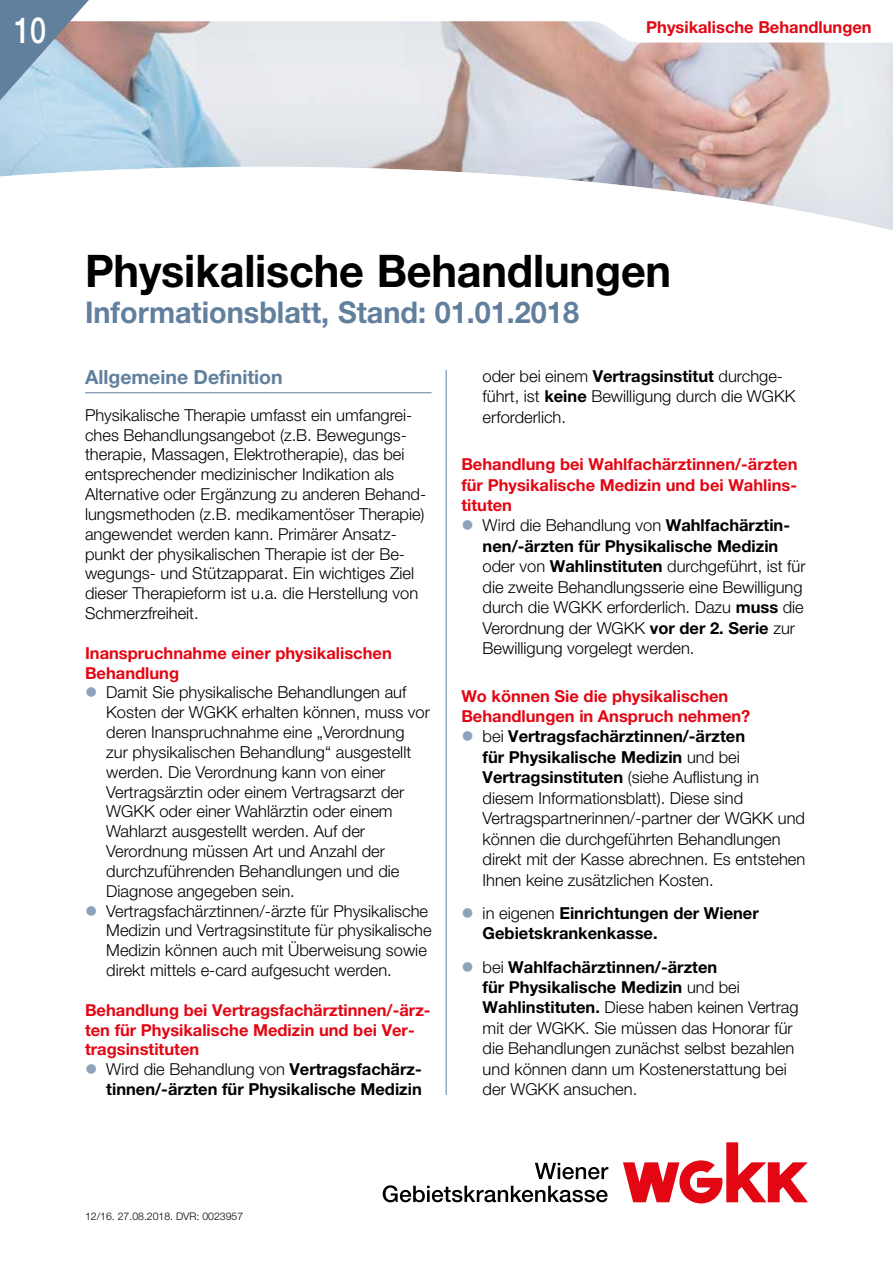
<style>
.page{position:relative;width:893px;height:1263px;background:#fff}
.page>*{position:absolute;margin:0;border:0;box-sizing:border-box;transform-origin:0 0}
.t1{font:700 45px "Helvetica Neue LT Pro";letter-spacing:-.005em;color:#000;scale:.96 1}
.t2{font:500 36px "Helvetica Neue LT Pro";color:#fff;scale:.8 1}
.t3{font:700 30px "Helvetica Neue LT Pro";color:#61809e;scale:.96 1}
.t4{font:700 19.5px "Helvetica Neue LT Pro";color:#61809e}
.t5{font:300 16.5px/19.8px "Helvetica Neue LT Pro";color:#000}
.t6{font:700 16.5px/19.8px "Helvetica Neue LT Pro";color:#e30613}
.t7{font:700 16.5px/19.8px "Helvetica Neue LT Pro";color:#000}
.t8{font:300 10.5px "Helvetica Neue LT Pro";color:#000}
.s1{font-weight:300}
.s2{font-weight:700}
</style>
<div class="page">
<div style="left:0;top:0;width:893px;height:235px;background:#61809e;opacity:.2"></div>
<hr style="left:85px;top:392px;width:347px;height:1px;background:#61809e">
<hr style="left:446px;top:370px;width:1px;height:725px;background:#61809e">
<svg style="left:623px;top:1142px;width:185px;height:61px"></svg>
<svg style="left:383px;top:1185px;width:225px;height:17px"></svg>
<svg style="left:535px;top:1163px;width:73px;height:16px"></svg>
<svg style="left:0;top:0;width:893px;height:100px"></svg>
<h2 class="t2" style="left:14px;top:9px;width:42px">10</h2>
<p class="t6" style="left:646px;top:17px;width:227px">Physikalische Behandlungen</p>
<h1 class="t1" style="left:85px;top:243px;width:612px">Physikalische Behandlungen</h1>
<h3 class="t3" style="left:85px;top:294px;width:516px">Informationsblatt, Stand: 01.01.2018</h3>
<p class="t4" style="left:85px;top:365px;width:199px">Allgemeine Definition</p>
<p class="t5" style="left:85px;top:405px;width:343px">Physikalische Therapie umfasst ein umfangrei&shy;ches Behandlungsangebot (z.B. Bewegungs&shy;therapie, Massagen, Elektrotherapie), das bei entsprechender medizinischer Indikation als Alternative oder Ergänzung zu anderen Behand&shy;lungsmethoden (z.B. medikamentöser Therapie) angewendet werden kann. Primärer Ansatz&shy;punkt der physikalischen Therapie ist der Be&shy;wegungs- und Stützapparat. Ein wichtiges Ziel dieser Therapieform ist u.a. die Herstellung von Schmerzfreiheit.</p>
<p class="t6" style="left:85px;top:643px;width:308px">Inanspruchnahme einer physikalischen<br>Behandlung</p>
<p class="t5" style="left:106px;top:682px;width:327px">Damit Sie physikalische Behandlungen auf Kosten der WGKK erhalten können, muss vor deren Inanspruchnahme eine „Verordnung<br>zur physikalischen Behandlung“ ausgestellt werden. Die Verordnung kann von einer Vertragsärztin oder einem Vertragsarzt der WGKK oder einer Wahlärztin oder einem Wahlarzt ausgestellt werden. Auf der Verordnung müssen Art und Anzahl der durchzuführenden Behandlungen und die Diagnose angegeben sein.<br>Vertragsfachärztinnen/-ärzte für Physikalische Medizin und Vertragsinstitute für physikalische Medizin können auch mit Überweisung sowie direkt mittels e-card aufgesucht werden.</p>
<p class="t6" style="left:85px;top:1000px;width:347px">Behandlung bei Vertragsfachärztinnen/-ärz&shy;ten für Physikalische Medizin und bei Ver&shy;tragsinstituten</p>
<p class="t7" style="left:106px;top:1059px;width:317px"><span class="s1">Wird die Behandlung von</span> Vertragsfachärz&shy;tinnen/-ärzten für Physikalische Medizin</p>
<p class="t5" style="left:483px;top:365px;width:314px;line-height:20.4px">oder bei einem <span class="s2">Vertragsinstitut</span> durchge&shy;führt, ist <span class="s2">keine</span> Bewilligung durch die WGKK erforderlich.</p>
<p class="t6" style="left:461px;top:454px;width:338px;line-height:20.4px;text-align:justify">Behandlung bei Wahlfachärztinnen/-ärzten für Physikalische Medizin und bei Wahlins&shy;tituten</p>
<p class="t5" style="left:483px;top:515px;width:324px;line-height:20.4px">Wird die Behandlung von <span class="s2">Wahlfachärztin&shy;nen/-ärzten für Physikalische Medizin </span>oder von <span class="s2">Wahlinstituten</span> durchgeführt, ist für die zweite Behandlungsserie eine Bewilligung durch die WGKK erforderlich. Dazu <span class="s2">muss</span> die Verordnung der WGKK <span class="s2">vor der 2. Serie</span> zur Bewilligung vorgelegt werden.</p>
<p class="t6" style="left:461px;top:685px;width:269px">Wo können Sie die physikalischen</p>
<p class="t6" style="left:461px;top:706px;width:291px">Behandlungen in Anspruch nehmen?</p>
<p class="t7" style="left:483px;top:726px;width:264px"><span class="s1">bei</span> Vertragsfachärztinnen/-ärzten</p>
<p class="t7" style="left:483px;top:747px;width:259px">für Physikalische Medizin <span class="s1">und bei</span></p>
<p class="t7" style="left:483px;top:767px;width:278px">Vertragsinstituten <span class="s1">(siehe Auflistung in</span></p>
<p class="t5" style="left:483px;top:788px;width:262px">diesem Informationsblatt). Diese sind</p>
<p class="t5" style="left:483px;top:808px;width:324px">Vertragspartnerinnen/-partner der WGKK und</p>
<p class="t5" style="left:483px;top:829px;width:300px">können die durchgeführten Behandlungen</p>
<p class="t5" style="left:483px;top:849px;width:324px">direkt mit der Kasse abrechnen. Es entstehen</p>
<p class="t5" style="left:483px;top:869px;width:233px">Ihnen keine zusätzlichen Kosten.</p>
<p class="t7" style="left:483px;top:902px;width:278px;line-height:20.4px"><span class="s1">in eigenen</span> Einrichtungen der Wiener<br>Gebietskrankenkasse.</p>
<p class="t5" style="left:483px;top:956px;width:317px;line-height:20.4px">bei <span class="s2">Wahlfachärztinnen/-ärzten<br>für Physikalische Medizin</span> und bei <span class="s2">Wahlinstituten.</span> Diese haben keinen Vertrag mit der WGKK. Sie müssen das Honorar für die Behandlungen zunächst selbst bezahlen und können dann um Kostenerstattung bei der WGKK ansuchen.</p>
<p class="t8" style="left:85px;top:1210px;width:160px">12/16. 27.08.2018. DVR: 0023957</p>
</div>
